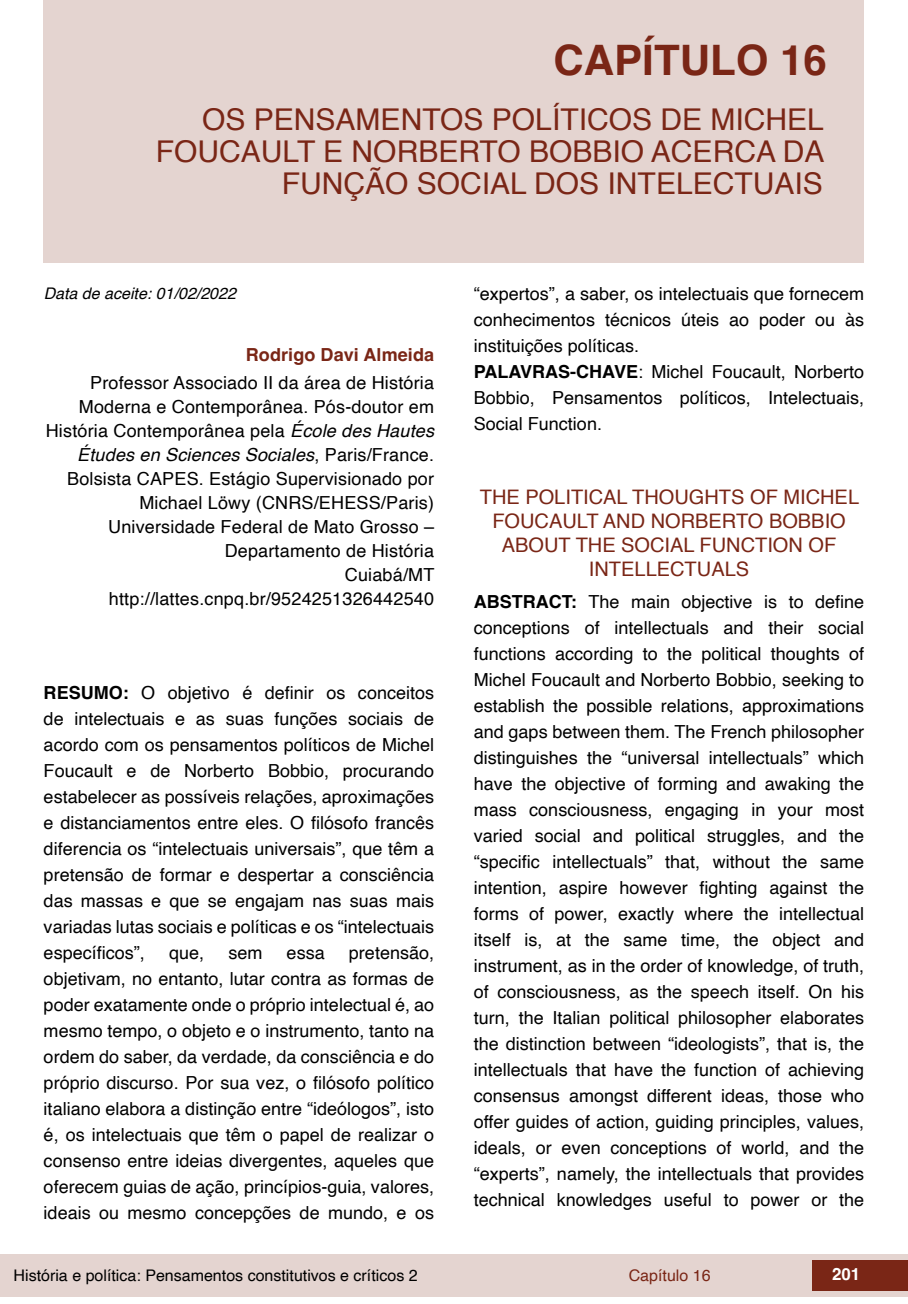
<style>
.page{position:relative;width:908px;height:1304px;background:#fff}
.page>*{position:absolute;margin:0;border:0;box-sizing:border-box;transform-origin:0 0}
.t1{font:700 42px "Helvetica";color:#7a2616}
.t2{font:30px/32px "Helvetica";color:#7a2616;text-align:right}
.t3{font:20px/24px "Helvetica";color:#7a2616;text-align:center}
.t4{font:18px/26px "Helvetica";color:#000;text-align:justify}
.t5{font:700 18px "Helvetica";letter-spacing:.005em;color:#7a2616}
.t6{font:700 16.8px "Helvetica";color:#fff}
.t7{font:16px "Helvetica";color:#000}
.t8{font:italic 16px "Helvetica";color:#000}
.t9{font:16px "Helvetica";color:#7a2616}
.s1{font-style:italic}
.s2{font-weight:700}
</style>
<div class="page">
<div style="left:0;top:1254px;width:906px;height:43px;background:#e4d4d0"></div>
<div style="left:812px;top:1261px;width:95px;height:30px;background:#7a2616"></div>
<div style="left:44px;top:0;width:819px;height:263px;background:#e4d4d0"></div>
<h1 class="t1" style="left:553px;top:35px;width:275px">CAPÍTULO 16</h1>
<h2 class="t2" style="left:156px;top:104px;width:670px">OS PENSAMENTOS POLÍTICOS DE MICHEL<br>FOUCAULT E NORBERTO BOBBIO ACERCA DA<br>FUNÇÃO SOCIAL DOS INTELECTUAIS</h2>
<p class="t8" style="left:44px;top:280px;width:194px">Data de aceite: 01/02/2022</p>
<p class="t5" style="left:246px;top:344px;width:190px">Rodrigo Davi Almeida</p>
<p class="t4" style="left:46px;top:371px;width:390px;line-height:24px;text-align:right">Professor Associado II da área de História Moderna e Contemporânea. Pós-doutor em História Contemporânea pela <span class="s1">École des Hautes Études en Sciences Sociales</span>, Paris/France.<br>Bolsista CAPES. Estágio Supervisionado por Michael Löwy (CNRS/EHESS/Paris)<br>Universidade Federal de Mato Grosso – Departamento de História<br>Cuiabá/MT http://lattes.cnpq.br/9524251326442540</p>
<p class="t4" style="left:44px;top:680px;width:392px"><span class="s2">RESUMO:</span> O objetivo é definir os conceitos de intelectuais e as suas funções sociais de acordo com os pensamentos políticos de Michel Foucault e de Norberto Bobbio, procurando estabelecer as possíveis relações, aproximações e distanciamentos entre eles. O filósofo francês diferencia os “intelectuais universais”, que têm a pretensão de formar e despertar a consciência das massas e que se engajam nas suas mais variadas lutas sociais e políticas e os “intelectuais específicos”,</p>
<p class="t4" style="left:44px;top:940px;width:392px;text-indent:305px">pretensão, objetivam, no entanto, lutar contra as formas de poder exatamente onde o próprio intelectual é, ao mesmo tempo, o objeto e o instrumento, tanto na ordem do saber, da verdade, da consciência e do próprio discurso. Por sua vez, o filósofo político italiano elabora a distinção entre “ideólogos”, isto é, os intelectuais que têm o papel de realizar o consenso entre ideias divergentes, aqueles que oferecem guias de ação, princípios-guia, valores, ideais ou mesmo concepções de mundo, e os</p>
<p class="t4" style="left:169px;top:940px;width:37px">que,</p>
<p class="t4" style="left:228px;top:940px;width:36px">sem</p>
<p class="t4" style="left:286px;top:940px;width:40px">essa</p>
<p class="t4" style="left:473px;top:281px;width:392px;text-align:left">“expertos”, a saber, os intelectuais que fornecem conhecimentos técnicos úteis ao poder ou às instituições políticas.<br><span class="s2">PALAVRAS-CHAVE</span>: Michel Foucault, Norberto Bobbio, Pensamentos políticos, Intelectuais, Social Function.</p>
<p class="t3" style="left:479px;top:486px;width:380px">THE POLITICAL THOUGHTS OF MICHEL<br>FOUCAULT AND NORBERTO BOBBIO<br>ABOUT THE SOCIAL FUNCTION OF<br>INTELLECTUALS</p>
<p class="t4" style="left:473px;top:589px;width:392px"><span class="s2">ABSTRACT:</span> The main objective is to define conceptions of intellectuals and their social functions according to the political thoughts of Michel Foucault and Norberto Bobbio, seeking to establish the possible relations, approximations and gaps between them. The French philosopher distinguishes the “universal intellectuals” which have the objective of forming and awaking the mass consciousness, engaging in your most varied social and political struggles, and the “specific intellectuals” that, without the same intention, aspire however fighting against the forms of power, exactly where the intellectual itself is, at the same time, the object and instrument, as in the order of knowledge, of truth, of consciousness, as the speech itself. On his turn, the Italian political philosopher elaborates the distinction between “ideologists”, that is, the intellectuals that have the function of achieving consensus amongst different ideas, those who offer guides of action, guiding principles, values, ideals, or even conceptions of world, and the “experts”, namely, the intellectuals that provides technical knowledges useful to power or the</p>
<p class="t7" style="left:14px;top:1263px;width:405px">História e política: Pensamentos constitutivos e críticos 2</p>
<p class="t9" style="left:628px;top:1263px;width:83px">Capítulo 16</p>
<p class="t6" style="left:831px;top:1264px;width:30px">201</p>
</div>
